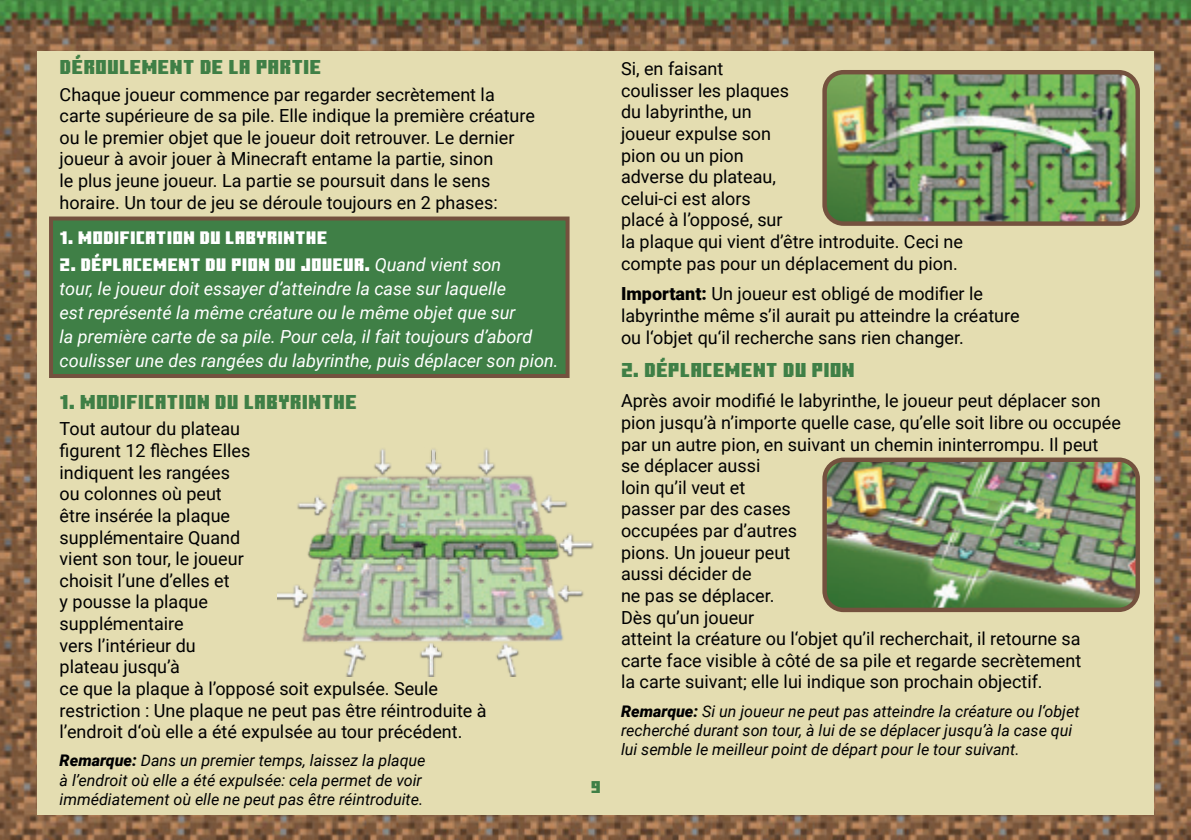
<style>
.page{position:relative;width:1191px;height:840px;background:#fff}
.page>*{position:absolute;margin:0;border:0;box-sizing:border-box;transform-origin:0 0}
.t1{font:20px "Minecraft Tenv 2";color:#3f7f46}
.t2{font:18px/21.6px "Roboto";color:#000001}
.t3{font:italic 18px/23.8px "Roboto";color:#fff}
.t4{font:18px "Minecraft Tenv 2";color:#fff}
.t5{font:17px "Minecraft Tenv 2";color:#3f7f46}
.t6{font:italic 16px/19.2px "Roboto";color:#000001}
.s1{font-family:"Roboto";font-style:italic}
.s2{font-weight:900}
</style>
<div class="page">
<img style="left:0;top:0;width:1191px;height:839px">
<div style="left:37px;top:51px;width:1116px;height:762px;background:#e4ddb1"></div>
<img style="left:824px;top:72px;width:313px;height:151px">
<div style="left:822px;top:70px;width:318px;height:156px;border:4px solid #74513e;border-radius:19px"></div>
<img style="left:278px;top:436px;width:317px;height:240px">
<img style="left:824px;top:459px;width:313px;height:150px">
<div style="left:822px;top:457px;width:318px;height:154px;border:4px solid #74513e;border-radius:19px"></div>
<svg style="left:47px;top:214px;width:524px;height:166px"></svg>
<p class="t1" style="left:60px;top:54px;width:263px">DÉROULEMENT DE LA PARTIE</p>
<p class="t2" style="left:60px;top:83px;width:477px">Chaque joueur commence par regarder secrètement la carte supérieure de sa pile. Elle indique la première créature ou le premier objet que le joueur doit retrouver. Le dernier joueur à avoir jouer à Minecraft entame la partie, sinon<br>le plus jeune joueur. La partie se poursuit dans le sens horaire. Un tour de jeu se déroule toujours en 2 phases:</p>
<p class="t4" style="left:60px;top:226px;width:269px">1. MODIFICATION DU LABYRINTHE</p>
<p class="t4" style="left:60px;top:253px;width:443px">2. DÉPLACEMENT DU PION DU JOUEUR. <span class="s1">Quand vient son</span></p>
<p class="t3" style="left:60px;top:276px;width:500px">tour, le joueur doit essayer d’atteindre la case sur laquelle<br>est représenté la même créature ou le même objet que sur<br>la première carte de sa pile. Pour cela, il fait toujours d’abord coulisser une des rangées du labyrinthe, puis déplacer son pion.</p>
<p class="t1" style="left:60px;top:389px;width:299px">1. MODIFICATION DU LABYRINTHE</p>
<p class="t2" style="left:60px;top:417px;width:428px">Tout autour du plateau<br>figurent 12 flèches Elles<br>indiquent les rangées<br>ou colonnes où peut<br>être insérée la plaque<br>supplémentaire Quand<br>vient son tour, le joueur<br>choisit l’une d’elles et<br>y pousse la plaque<br>supplémentaire<br>vers l’intérieur du<br>plateau jusqu’à<br>ce que la plaque à l’opposé soit expulsée. Seule restriction : Une plaque ne peut pas être réintroduite à l’endroit d‘où elle a été expulsée au tour précédent.</p>
<p class="t6" style="left:60px;top:750px;width:367px"><span class="s2">Remarque:</span> Dans un premier temps, laissez la plaque à l’endroit où elle a été expulsée: cela permet de voir immédiatement où elle ne peut pas être réintroduite.</p>
<p class="t5" style="left:591px;top:776px;width:12px">9</p>
<p class="t2" style="left:621px;top:57px;width:343px">Si, en faisant<br>coulisser les plaques<br>du labyrinthe, un<br>joueur expulse son<br>pion ou un pion<br>adverse du plateau,<br>celui-ci est alors<br>placé à l’opposé, sur<br>la plaque qui vient d’être introduite. Ceci ne compte pas pour un déplacement du pion.</p>
<p class="t2" style="left:621px;top:282px;width:400px"><span class="s2">Important:</span> Un joueur est obligé de modifier le labyrinthe même s’il aurait pu atteindre la créature ou l‘objet qu‘il recherche sans rien changer.</p>
<p class="t1" style="left:621px;top:356px;width:235px">2. DÉPLACEMENT DU PION</p>
<p class="t2" style="left:621px;top:389px;width:501px">Après avoir modifié le labyrinthe, le joueur peut déplacer son pion jusqu’à n’importe quelle case, qu’elle soit libre ou occupée par un autre pion, en suivant un chemin ininterrompu. Il peut se déplacer aussi<br>loin qu’il veut et<br>passer par des cases<br>occupées par d’autres<br>pions. Un joueur peut<br>aussi décider de<br>ne pas se déplacer.<br>Dès qu’un joueur<br>atteint la créature ou l‘objet qu’il recherchait, il retourne sa carte face visible à côté de sa pile et regarde secrètement<br>la carte suivant; elle lui indique son prochain objectif.</p>
<p class="t6" style="left:621px;top:700px;width:460px"><span class="s2">Remarque:</span> Si un joueur ne peut pas atteindre la créature ou l‘objet recherché durant son tour, à lui de se déplacer jusqu’à la case qui lui semble le meilleur point de départ pour le tour suivant.</p>
</div>
